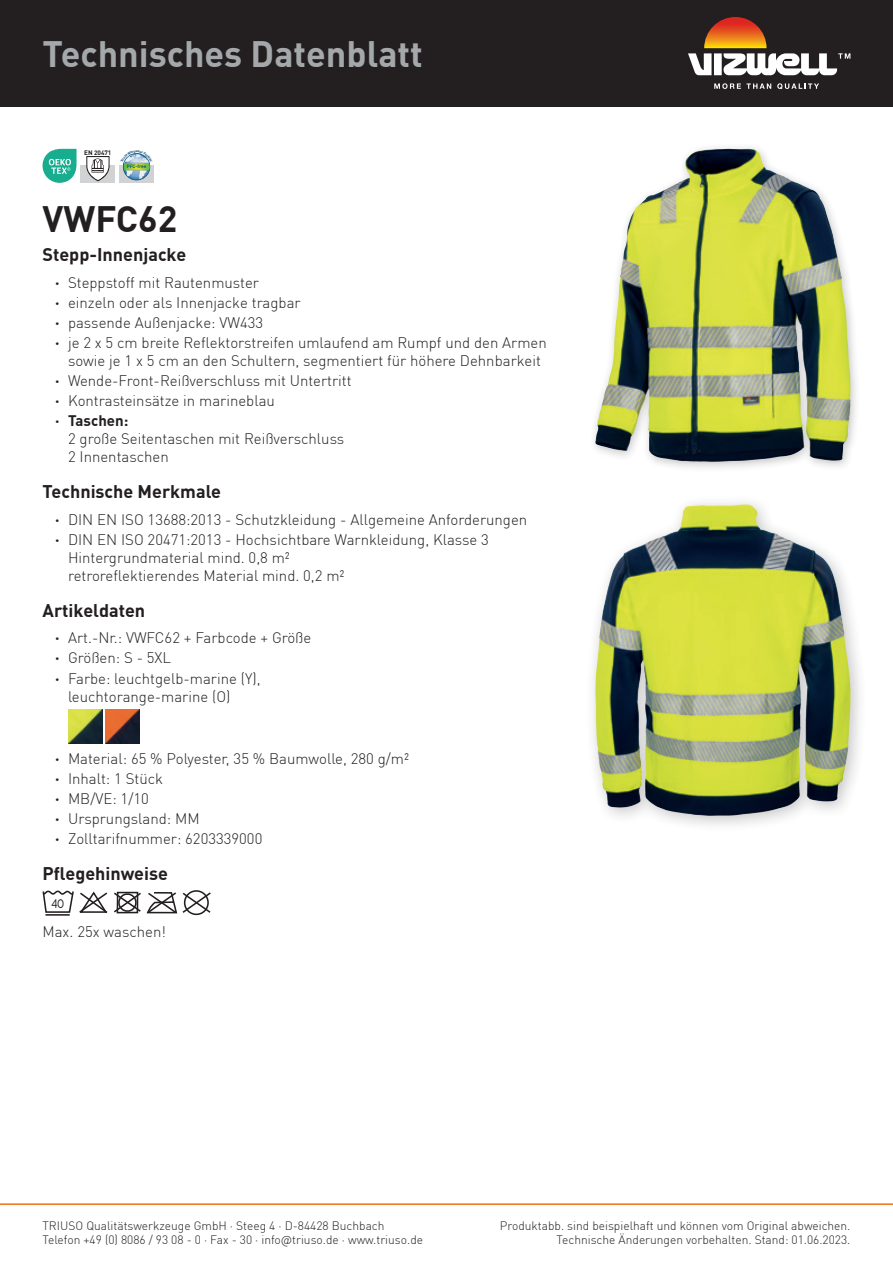
<style>
.page{position:relative;width:893px;height:1263px;background:#fff}
.page>*{position:absolute;margin:0;border:0;box-sizing:border-box;transform-origin:0 0}
.t1{font:700 36px "DIN Pro";color:#a4a8aa}
.t2{font:700 36px "DIN Pro";color:#231f20}
.t3{font:700 18px "DIN Pro";color:#231f20}
.t4{font:300 15px/20.1px "DIN Pro";color:#231f20}
.t5{font:12.45px "Big Smalls";color:#231f20;scale:.83 1}
.t6{font:300 12px/14.4px "DIN Pro";color:#231f20}
.t7{font:700 6.45px "DIN Pro";color:#231f20}
.t8{font:700 4.8px "DIN Pro";letter-spacing:-.005em;color:#005482}
.t9{font:700 3.3px "DIN Pro";color:#005482}
.s1{font-weight:700}
</style>
<div class="page">
<div style="left:0;top:0;width:893px;height:106px;background:#231f20"></div>
<svg style="left:714px;top:83px;width:57px;height:6px"></svg>
<svg style="left:777px;top:83px;width:42px;height:6px"></svg>
<svg style="left:688px;top:17px;width:162px;height:58px"></svg>
<hr style="left:0;top:1203px;width:893px;height:2px;background:#f47921">
<div style="left:584px;top:493px;width:283px;height:340px;background:#231f20;opacity:.25"></div>
<img style="left:667px;top:504px;width:77px;height:31px">
<img style="left:68px;top:709px;width:34px;height:34px">
<img style="left:106px;top:709px;width:34px;height:34px">
<svg style="left:43px;top:890px;width:168px;height:26px"></svg>
<hr style="left:46px;top:914px;width:24px;height:2px;background:#231f20">
<div style="left:588px;top:141px;width:273px;height:331px;background:#231f20;opacity:.25"></div>
<img style="left:685px;top:149px;width:61px;height:30px">
<div style="left:81px;top:166px;width:34px;height:17px;background:#d1d2d4"></div>
<svg style="left:86px;top:156px;width:24px;height:25px"></svg>
<svg style="left:43px;top:149px;width:34px;height:34px"></svg>
<div style="left:119px;top:166px;width:34px;height:17px;background:#d1d2d4"></div>
<svg style="left:121px;top:150px;width:31px;height:30px"></svg>
<h1 class="t1" style="left:43px;top:30px;width:382px">Technisches Datenblatt</h1>
<p class="t7" style="left:84px;top:148px;width:29px">EN 20471</p>
<p class="t9" style="left:135px;top:149px;width:4px">w</p>
<p class="t8" style="left:127px;top:164px;width:21px">PFC-free</p>
<h1 class="t2" style="left:43px;top:195px;width:136px">VWFC62</h1>
<p class="t3" style="left:43px;top:243px;width:145px">Stepp-Innenjacke</p>
<p class="t4" style="left:55px;top:272px;width:493px"><span class="s1">ˁ</span> Steppstoff mit Rautenmuster<br><span class="s1">ˁ</span> einzeln oder als Innenjacke tragbar<br><span class="s1">ˁ</span> passende Außenjacke: VW433<br><span class="s1">ˁ</span> je 2 x 5 cm breite Reflektorstreifen umlaufend am Rumpf und den Armen</p>
<p class="t4" style="left:55px;top:350px;width:487px;text-indent:13px">sowie je 1 x 5 cm an den Schultern, segmentiert für höhere Dehnbarkeit <span class="s1">ˁ</span> Wende-Front-Reißverschluss mit Untertritt<br><span class="s1">ˁ</span> Kontrasteinsätze in marineblau<br><span class="s1">ˁ Taschen:</span></p>
<p class="t4" style="left:68px;top:430px;width:278px;line-height:18px">2 große Seitentaschen mit Reißverschluss<br>2 Innentaschen</p>
<p class="t3" style="left:43px;top:480px;width:180px">Technische Merkmale</p>
<p class="t4" style="left:55px;top:509px;width:473px"><span class="s1">ˁ</span> DIN EN ISO 13688:2013 - Schutzkleidung - Allgemeine Anforderungen <span class="s1">ˁ</span> DIN EN ISO 20471:2013 - Hochsichtbare Warnkleidung, Klasse 3</p>
<p class="t4" style="left:68px;top:548px;width:278px;line-height:18px">Hintergrundmaterial mind. 0,8 m² retroreflektierendes Material mind. 0,2 m²</p>
<p class="t3" style="left:43px;top:598px;width:104px">Artikeldaten</p>
<p class="t4" style="left:55px;top:628px;width:258px"><span class="s1">ˁ</span> Art.-Nr.: VWFC62 + Farbcode + Größe <span class="s1">ˁ</span> Größen: S - 5XL<br><span class="s1">ˁ</span> Farbe: leuchtgelb-marine (Y),</p>
<p class="t4" style="left:68px;top:686px;width:164px">leuchtorange-marine (O)</p>
<p class="t4" style="left:55px;top:748px;width:355px"><span class="s1">ˁ</span> Material: 65 % Polyester, 35 % Baumwolle, 280 g/m² <span class="s1">ˁ</span> Inhalt: 1 Stück<br><span class="s1">ˁ</span> MB/VE: 1/10<br><span class="s1">ˁ</span> Ursprungsland: MM<br><span class="s1">ˁ</span> Zolltarifnummer: 6203339000</p>
<p class="t3" style="left:43px;top:862px;width:127px">Pflegehinweise</p>
<p class="t5" style="left:52px;top:895px;width:17px">40</p>
<p class="t4" style="left:43px;top:921px;width:125px">Max. 25x waschen!</p>
<p class="t6" style="left:43px;top:1218px;width:382px">TRIUSO Qualitätswerkzeuge GmbH · Steeg 4 · D-84428 Buchbach<br>Telefon +49 (0) 8086 / 93 08 - 0 · Fax - 30 · info@triuso.de · www.triuso.de</p>
<p class="t6" style="left:500px;top:1218px;width:352px;text-align:right">Produktabb. sind beispielhaft und können vom Original abweichen.<br>Technische Änderungen vorbehalten. Stand: 01.06.2023.</p>
</div>
